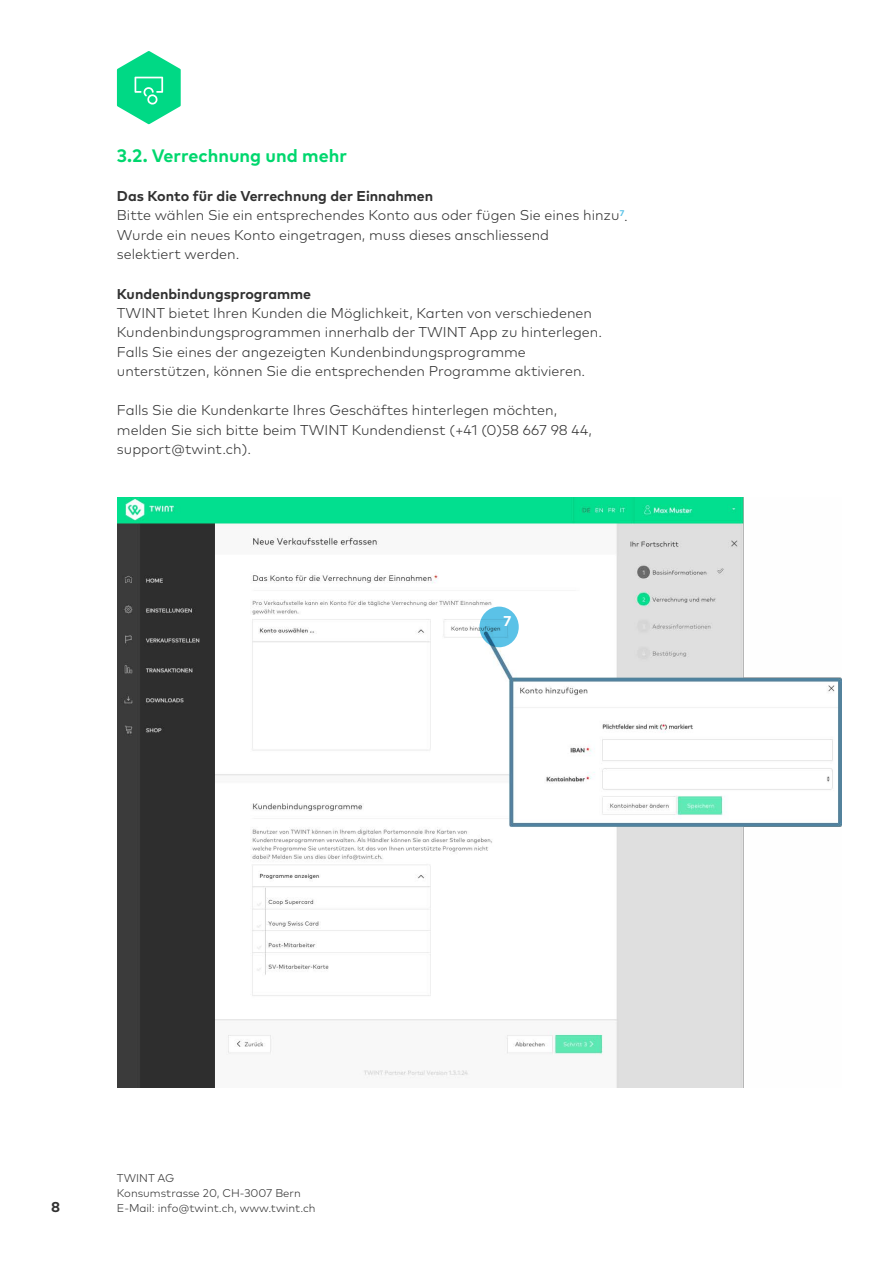
<style>
.page{position:relative;width:893px;height:1263px;background:#fff}
.page>*{position:absolute;margin:0;border:0;box-sizing:border-box;transform-origin:0 0}
.t1{font:700 18px "Mark Pro";color:#00d76e}
.t2{font:300 14.25px/19.5px "Mark Pro";color:#313131}
.t3{font:700 14.25px "Mark Pro";color:#313131}
.t4{font:700 14.25px "Mark Pro";color:#fff}
.t5{font:300 11.25px/15px "Mark Pro";color:#313131}
.s1{font-weight:700}
</style>
<div class="page">
<svg style="left:117px;top:51px;width:64px;height:73px"></svg>
<img style="left:117px;top:498px;width:725px;height:589px">
<svg style="left:482px;top:609px;width:34px;height:36px"></svg>
<div style="left:479px;top:607px;width:40px;height:40px;border:4px solid #5bc2e7;border-radius:50%"></div>
<p class="t1" style="left:117px;top:142px;width:232px">3.2. Verrechnung und mehr</p>
<p class="t2" style="left:117px;top:185px;width:512px"><span class="s1">Das Konto für die Verrechnung der Einnahmen<br></span>Bitte wählen Sie ein entsprechendes Konto aus oder fügen Sie eines hinzu<sup>7</sup>.<br>Wurde ein neues Konto eingetragen, muss dieses anschliessend<br>selektiert werden.</p>
<p class="t3" style="left:117px;top:283px;width:196px">Kundenbindungsprogramme</p>
<p class="t2" style="left:117px;top:302px;width:487px">TWINT bietet Ihren Kunden die Möglichkeit, Karten von verschiedenen Kundenbindungsprogrammen innerhalb der TWINT App zu hinterlegen.<br>Falls Sie eines der angezeigten Kundenbindungsprogramme unterstützen, können Sie die entsprechenden Programme aktivieren.</p>
<p class="t2" style="left:117px;top:400px;width:476px">Falls Sie die Kundenkarte Ihres Geschäftes hinterlegen möchten, melden Sie sich bitte beim TWINT Kundendienst (+41 (0)58 667 98 44, support@twint.ch).</p>
<p class="t4" style="left:504px;top:610px;width:9px">7</p>
<p class="t5" style="left:117px;top:1169px;width:186px">TWINT AG<br>Konsumstrasse 20, CH-3007 Bern</p>
<p class="t3" style="left:51px;top:1196px;width:11px">8</p>
<p class="t5" style="left:117px;top:1199px;width:200px">E-Mail: info@twint.ch, www.twint.ch</p>
</div>
